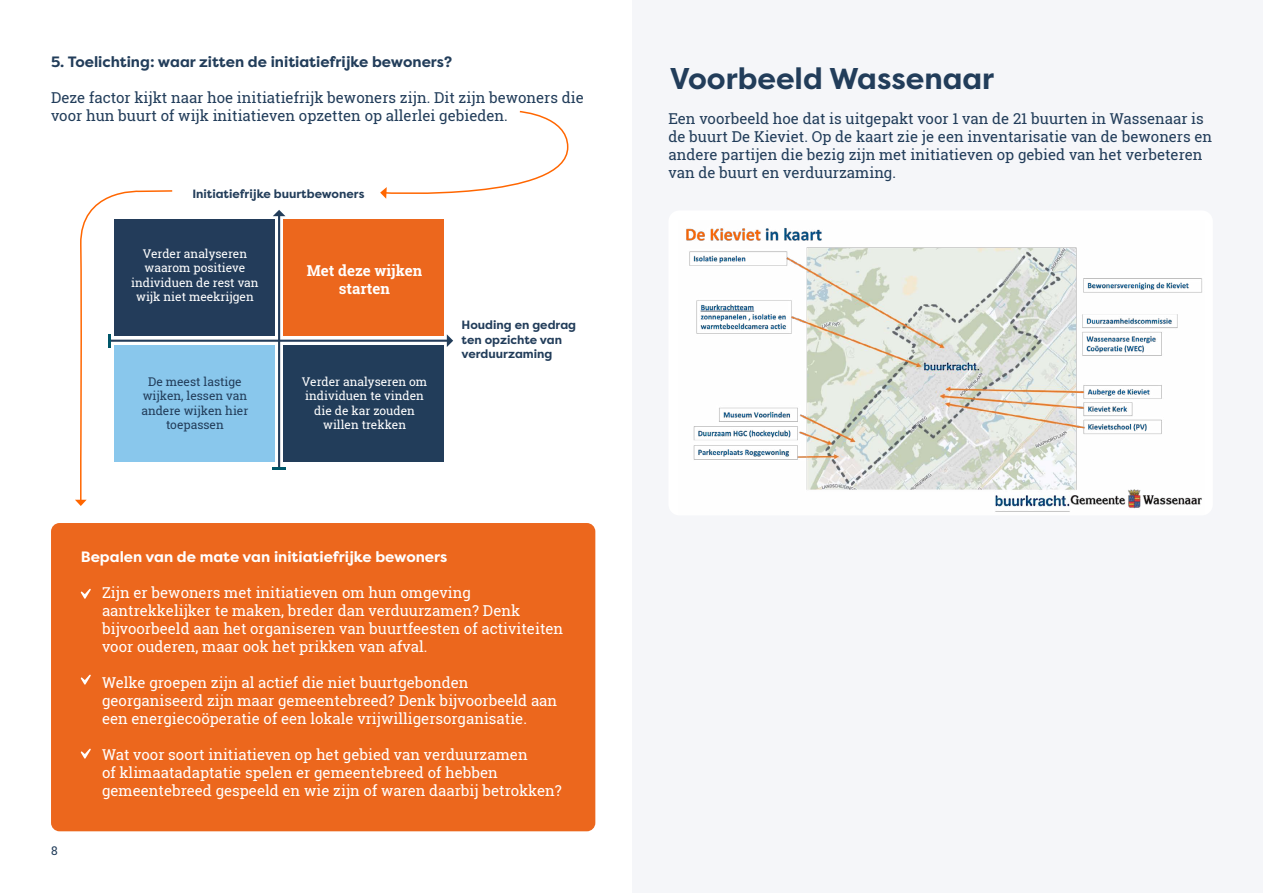
<style>
.page{position:relative;width:1263px;height:893px;background:#fff}
.page>*{position:absolute;margin:0;border:0;box-sizing:border-box;transform-origin:0 0}
.t1{font:700 30px "Filson Pro";color:#223d5a}
.t2{font:15px/18px "Roboto Slab";color:#fff}
.t3{font:15px/18px "Roboto Slab";color:#223d5a}
.t4{font:700 15px "Filson Pro";color:#223d5a}
.t5{font:700 15px "Filson Pro";color:#fff}
.t6{font:700 15px/18px "Roboto Slab";color:#fff;text-align:center}
.t7{font:12px/14.4px "Roboto Slab";color:#fff;text-align:center}
.t8{font:700 12px/14.4px "Filson Pro";color:#223d5a}
.t9{font:12px/14.4px "Roboto Slab";color:#223d5a;text-align:center}
</style>
<div class="page">
<div style="left:114px;top:219px;width:161px;height:117px;background:#233c5a"></div>
<div style="left:283px;top:219px;width:161px;height:117px;background:#ec671d"></div>
<div style="left:114px;top:345px;width:161px;height:117px;background:#89c7ec"></div>
<div style="left:283px;top:345px;width:161px;height:117px;background:#223d5a"></div>
<hr style="left:109px;top:340px;width:340px;height:2px;background:#233c5a">
<svg style="left:447px;top:334px;width:6px;height:13px"></svg>
<hr style="left:278px;top:214px;width:2px;height:254px;background:#233c5a">
<svg style="left:272px;top:467px;width:14px;height:2px"></svg>
<svg style="left:273px;top:210px;width:12px;height:6px"></svg>
<div style="left:51px;top:523px;width:544px;height:308px;background:#ec671d;border-radius:9px"></div>
<svg style="left:81px;top:589px;width:10px;height:10px"></svg>
<svg style="left:81px;top:675px;width:10px;height:10px"></svg>
<svg style="left:81px;top:749px;width:10px;height:10px"></svg>
<svg style="left:380px;top:110px;width:189px;height:89px"></svg>
<svg style="left:75px;top:190px;width:99px;height:316px"></svg>
<div style="left:632px;top:0;width:631px;height:893px;background:#f5f6f9"></div>
<div style="left:668px;top:210px;width:545px;height:305px;background:#fff;border-radius:11px"></div>
<img style="left:686px;top:228px;width:516px;height:284px">
<p class="t4" style="left:51px;top:52px;width:403px">5. Toelichting: waar zitten de initiatiefrijke bewoners?</p>
<p class="t3" style="left:51px;top:88px;width:534px">Deze factor kijkt naar hoe initiatiefrijk bewoners zijn. Dit zijn bewoners die voor hun buurt of wijk initiatieven opzetten op allerlei gebieden.</p>
<p class="t8" style="left:192px;top:187px;width:174px">Initiatiefrijke buurtbewoners</p>
<p class="t7" style="left:131px;top:246px;width:129px">Verder analyseren waarom positieve individuen de rest van wijk niet meekrijgen</p>
<p class="t6" style="left:307px;top:261px;width:117px">Met deze wijken starten</p>
<p class="t9" style="left:141px;top:374px;width:108px">De meest lastige wijken, lessen van andere wijken hier toepassen</p>
<p class="t7" style="left:302px;top:374px;width:127px">Verder analyseren om individuen te vinden die de kar zouden willen trekken</p>
<p class="t8" style="left:461px;top:318px;width:116px">Houding en gedrag ten opzichte van verduurzaming</p>
<p class="t9" style="left:51px;top:843px;width:8px">8</p>
<p class="t5" style="left:81px;top:547px;width:368px">Bepalen van de mate van initiatiefrijke bewoners</p>
<p class="t2" style="left:102px;top:583px;width:463px">Zijn er bewoners met initiatieven om hun omgeving aantrekkelijker te maken, breder dan verduurzamen? Denk bijvoorbeeld aan het organiseren van buurtfeesten of activiteiten voor ouderen, maar ook het prikken van afval.</p>
<p class="t2" style="left:102px;top:673px;width:457px">Welke groepen zijn al actief die niet buurtgebonden georganiseerd zijn maar gemeentebreed? Denk bijvoorbeeld aan een energiecoöperatie of een lokale vrijwilligersorganisatie.</p>
<p class="t2" style="left:102px;top:745px;width:461px">Wat voor soort initiatieven op het gebied van verduurzamen<br>of klimaatadaptatie spelen er gemeentebreed of hebben gemeentebreed gespeeld en wie zijn of waren daarbij betrokken?</p>
<h1 class="t1" style="left:670px;top:59px;width:326px">Voorbeeld Wassenaar</h1>
<p class="t3" style="left:668px;top:110px;width:545px">Een voorbeeld hoe dat is uitgepakt voor 1 van de 21 buurten in Wassenaar is de buurt De Kieviet. Op de kaart zie je een inventarisatie van de bewoners en andere partijen die bezig zijn met initiatieven op gebied van het verbeteren van de buurt en verduurzaming.</p>
</div>
